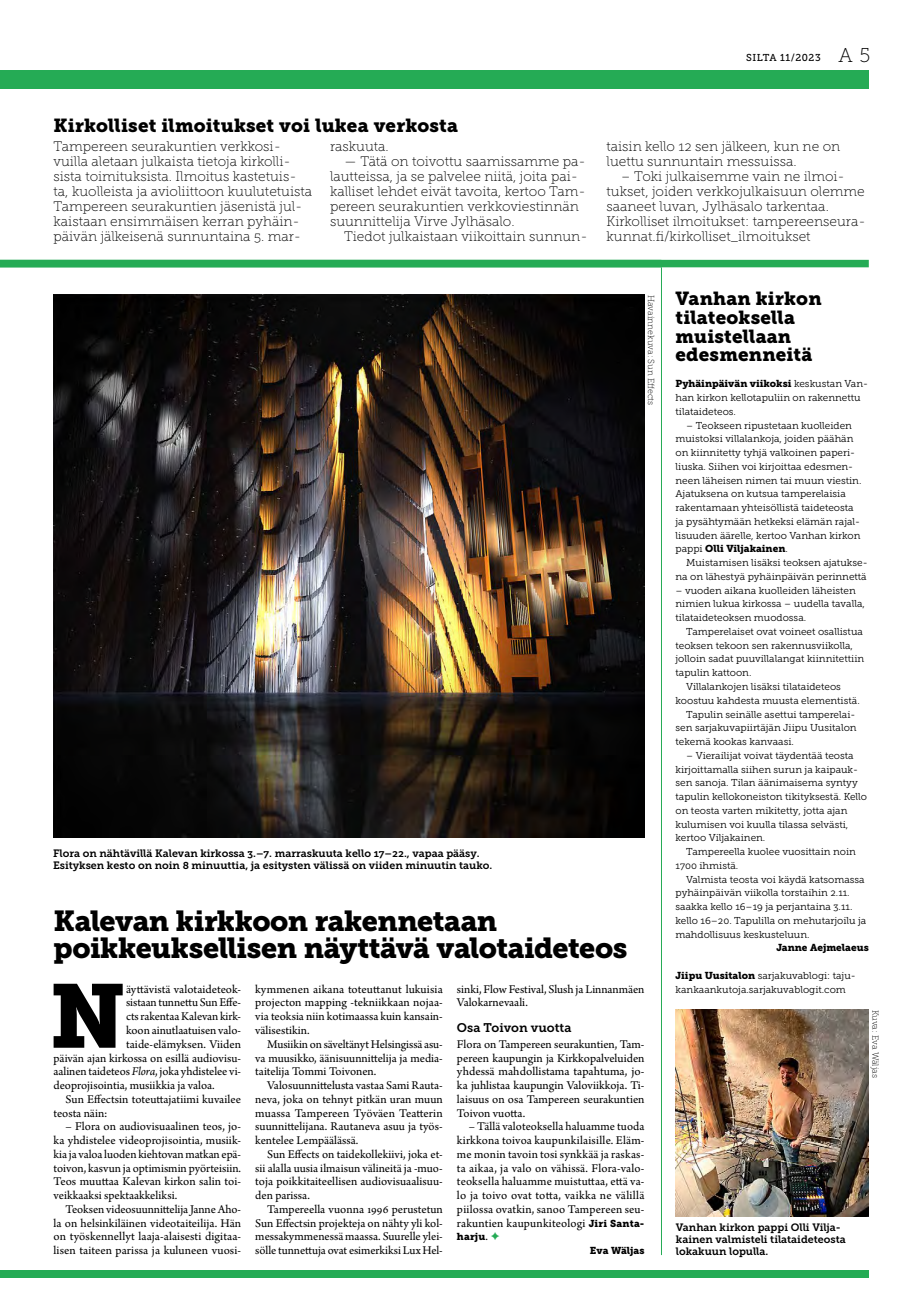
<style>
.page{position:relative;width:922px;height:1312px;background:#fff}
.page>*{position:absolute;margin:0;border:0;box-sizing:border-box;transform-origin:0 0}
.t1{font:89.38px "Museo Slab 900";color:#000}
.t2{font:28.75px/27.9px "Museo Slab 900";letter-spacing:-.02em;color:#000}
.t3{font:18.75px/18.8px "Museo Slab 900";letter-spacing:.01em;color:#000}
.t4{font:13.75px/15px "Museo Slab 100";color:#000}
.t5{font:12.5px/13.8px "Arno Pro";color:#000;text-align:justify}
.t6{font:12.5px "Museo Slab 700";color:#000}
.t7{font:10.62px/11.9px "Museo Slab 700";color:#000}
.t8{font:10px/13.8px "Museo Slab 300";color:#000}
.t9{font:10px "Museo Slab 900";color:#000}
.t10{font:10px "Museo Slab 500";letter-spacing:.05em;color:#000}
.t11{font:8.75px "Museo Slab 100";color:#000}
.s1{font-family:"Museo Slab 100";font-size:20px}
.s2{font-family:"Museo Slab 900";font-size:10px}
.s3{font-family:"Arno Pro";font-size:12.5px}
.s4{color:#25ab55}
.s5{font-style:italic}
.s6{font-family:"Museo Slab 300"}
.s7{font-family:"Museo Slab 900"}
</style>
<div class="page">
<div style="left:0;top:1269px;width:868px;height:7px;background:#25ab55"></div>
<div style="left:0;top:70px;width:868px;height:19px;background:#25ab55"></div>
<div style="left:0;top:260px;width:868px;height:7px;background:#25ab55"></div>
<hr style="left:661px;top:267px;width:1px;height:987px;background:#25ab55">
<img style="left:53px;top:294px;width:591px;height:543px">
<img style="left:675px;top:1009px;width:193px;height:206px">
<p class="t10" style="left:746px;top:52px;width:126px">SILTA 11/2023 <span class="s1">A 5</span></p>
<h3 class="t3" style="left:54px;top:116px;width:406px">Kirkolliset ilmoitukset voi lukea verkosta</h3>
<p class="t4" style="left:54px;top:138px;width:260px">Tampereen seurakuntien verkkosi&shy;vuilla aletaan julkaista tietoja kirkolli&shy;sista toimituksista. Ilmoitus kastetuis&shy;ta, kuolleista ja avioliittoon kuulutetuista Tampereen seurakuntien jäsenistä jul&shy;kaistaan ensimmäisen kerran pyhäin&shy;päivän jälkeisenä sunnuntaina 5. mar-</p>
<p class="t4" style="left:330px;top:138px;width:60px">raskuuta.</p>
<p class="t4" style="left:330px;top:153px;width:257px;text-indent:14px">— Tätä on toivottu saamissamme pa&shy;lautteissa, ja se palvelee niitä, joita pai&shy;kalliset lehdet eivät tavoita, kertoo Tam&shy;pereen seurakuntien verkkoviestinnän suunnittelija Virve Jylhäsalo.</p>
<p class="t4" style="left:344px;top:228px;width:245px">Tiedot julkaistaan viikoittain sunnun-</p>
<p class="t4" style="left:606px;top:138px;width:235px">taisin kello 12 sen jälkeen, kun ne on luettu sunnuntain messuissa.</p>
<p class="t4" style="left:606px;top:168px;width:260px;text-indent:14px">– Toki julkaisemme vain ne ilmoi&shy;tukset, joiden verkkojulkaisuun olemme saaneet luvan, Jylhäsalo tarkentaa.<br>Kirkolliset ilmoitukset: tampereenseura&shy;kunnat.fi/kirkolliset_ilmoitukset</p>
<p class="t11" style="left:655px;top:294px;width:112px;rotate:90deg">Havainnekuva: Sun Effects</p>
<p class="t7" style="left:53px;top:847px;width:440px">Flora on nähtävillä Kalevan kirkossa 3.–7. marraskuuta kello 17–22., vapaa pääsy.<br>Esityksen kesto on noin 8 minuuttia, ja esitysten välissä on viiden minuutin tauko.</p>
<h2 class="t2" style="left:54px;top:906px;width:575px">Kalevan kirkkoon rakennetaan poikkeuksellisen näyttävä valotaideteos</h2>
<h1 class="t1" style="left:49px;top:964px;width:78px">N</h1>
<p class="t5" style="left:126px;top:982px;width:116px">äyttävistä valotaideteok-</p>
<p class="t5" style="left:255px;top:982px;width:189px">kymmenen aikana toteuttanut lukuisia projecton mapping -tekniikkaan nojaa&shy;via teoksia niin kotimaassa kuin kansain&shy;välisestikin.</p>
<p class="t5" style="left:255px;top:1037px;width:189px;text-indent:12px">Musiikin on säveltänyt Helsingissä asu&shy;va muusikko, äänisuunnittelija ja media&shy;taitelija Tommi Toivonen.</p>
<p class="t5" style="left:255px;top:1078px;width:189px;text-indent:12px">Valosuunnittelusta vastaa Sami Rauta&shy;neva, joka on tehnyt pitkän uran muun muassa Tampereen Työväen Teatterin suunnittelijana. Rautaneva asuu ja työs&shy;kentelee Lempäälässä.</p>
<p class="t5" style="left:255px;top:1147px;width:189px;text-indent:12px">Sun Effects on taidekollekiivi, joka et&shy;sii alalla uusia ilmaisun välineitä ja -muo&shy;toja poikkitaiteellisen audiovisuaalisuu&shy;den parissa.</p>
<p class="t5" style="left:255px;top:1202px;width:189px;text-indent:12px">Tampereella vuonna 1996 perustetun Sun Effectsin projekteja on nähty yli kol&shy;messakymmenessä maassa. Suurelle ylei&shy;sölle tunnettuja ovat esimerkiksi Lux Hel-</p>
<p class="t5" style="left:457px;top:982px;width:189px">sinki, Flow Festival, Slush ja Linnanmäen<br>Valokarnevaali.</p>
<p class="t6" style="left:457px;top:1020px;width:116px">Osa Toivon vuotta</p>
<p class="t5" style="left:457px;top:1037px;width:189px">Flora on Tampereen seurakuntien, Tam&shy;pereen kaupungin ja Kirkkopalveluiden yhdessä mahdollistama tapahtuma, jo&shy;ka juhlistaa kaupungin Valoviikkoja. Ti&shy;laisuus on osa Tampereen seurakuntien Toivon vuotta.</p>
<p class="t5" style="left:457px;top:1120px;width:189px;text-indent:12px">– Tällä valoteoksella haluamme tuoda kirkkona toivoa kaupunkilaisille. Eläm&shy;me monin tavoin tosi synkkää ja raskas&shy;ta aikaa, ja valo on vähissä. Flora-valo&shy;teoksella haluamme muistuttaa, että va&shy;lo ja toivo ovat totta, vaikka ne välillä piilossa ovatkin, sanoo Tampereen seu&shy;rakuntien kaupunkiteologi <span class="s2">Jiri Santa-</span></p>
<p class="t9" style="left:457px;top:1230px;width:44px">harju<span class="s3">.</span> <span class="s4">✦</span></p>
<p class="t9" style="left:590px;top:1244px;width:56px">Eva Wäljas</p>
<p class="t5" style="left:126px;top:996px;width:116px">sistaan tunnettu Sun Effe-</p>
<p class="t5" style="left:126px;top:1010px;width:116px">cts rakentaa Kalevan kirk-</p>
<p class="t5" style="left:126px;top:1023px;width:116px">koon ainutlaatuisen valo-</p>
<p class="t5" style="left:126px;top:1037px;width:116px">taide-elämyksen. Viiden</p>
<p class="t5" style="left:54px;top:1051px;width:189px">päivän ajan kirkossa on esillä audiovisu-</p>
<p class="t5" style="left:54px;top:1065px;width:189px">aalinen taideteos <span class="s5">Flora</span>, joka yhdistelee vi-</p>
<p class="t5" style="left:54px;top:1078px;width:163px">deoprojisointia, musiikkia ja valoa.</p>
<p class="t5" style="left:66px;top:1092px;width:177px">Sun Effectsin toteuttajatiimi kuvailee</p>
<p class="t5" style="left:54px;top:1106px;width:55px">teosta näin:</p>
<p class="t5" style="left:54px;top:1120px;width:189px;text-indent:12px">– Flora on audiovisuaalinen teos, jo&shy;ka yhdistelee videoprojisointia, musiik&shy;kia ja valoa luoden kiehtovan matkan epä&shy;toivon, kasvun ja optimismin pyörteisiin.<br>Teos muuttaa Kalevan kirkon salin toi&shy;veikkaaksi spektaakkeliksi.</p>
<p class="t5" style="left:54px;top:1202px;width:189px;text-indent:12px">Teoksen videosuunnittelija Janne Aho&shy;la on helsinkiläinen videotaiteilija. Hän on työskennellyt laaja-alaisesti digitaa&shy;lisen taiteen parissa ja kuluneen vuosi-</p>
<h3 class="t3" style="left:675px;top:289px;width:147px">Vanhan kirkon tilateoksella muistellaan edesmenneitä</h3>
<p class="t9" style="left:675px;top:378px;width:194px">Pyhäinpäivän viikoksi <span class="s6">keskustan Van-</span></p>
<p class="t8" style="left:675px;top:390px;width:187px">han kirkon kellotapuliin on rakennettu tilataideteos.</p>
<p class="t8" style="left:675px;top:418px;width:187px;text-indent:11px">– Teokseen ripustetaan kuolleiden muistoksi villalankoja, joiden päähän on kiinnitetty tyhjä valkoinen paperi&shy;liuska. Siihen voi kirjoittaa edesmen&shy;neen läheisen nimen tai muun viestin.<br>Ajatuksena on kutsua tamperelaisia rakentamaan yhteisöllistä taideteosta ja pysähtymään hetkeksi elämän rajal&shy;lisuuden äärelle, kertoo Vanhan kirkon</p>
<p class="t9" style="left:675px;top:543px;width:114px"><span class="s6">pappi</span> Olli Viljakainen<span class="s6">.</span></p>
<p class="t8" style="left:675px;top:555px;width:193px;text-align:right">Muistamisen lisäksi teoksen ajatukse&shy;na on lähestyä pyhäinpäivän perinnettä</p>
<p class="t8" style="left:675px;top:583px;width:191px">– vuoden aikana kuolleiden läheisten nimien lukua kirkossa – uudella tavalla, tilataideteoksen muodossa.</p>
<p class="t8" style="left:686px;top:624px;width:178px">Tamperelaiset ovat voineet osallistua</p>
<p class="t8" style="left:675px;top:638px;width:179px">teoksen tekoon sen rakennusviikolla,</p>
<p class="t8" style="left:675px;top:652px;width:190px">jolloin sadat puuvillalangat kiinnitettiin</p>
<p class="t8" style="left:675px;top:665px;width:77px">tapulin kattoon.</p>
<p class="t8" style="left:686px;top:679px;width:156px">Villalankojen lisäksi tilataideteos</p>
<p class="t8" style="left:675px;top:693px;width:186px">koostuu kahdesta muusta elementistä.</p>
<p class="t8" style="left:686px;top:707px;width:171px">Tapulin seinälle asettui tamperelai-</p>
<p class="t8" style="left:675px;top:720px;width:182px">sen sarjakuvapiirtäjän Jiipu Uusitalon</p>
<p class="t8" style="left:675px;top:734px;width:120px">tekemä kookas kanvaasi.</p>
<p class="t8" style="left:675px;top:748px;width:193px;text-indent:11px">– Vierailijat voivat täydentää teosta kirjoittamalla siihen surun ja kaipauk&shy;sen sanoja. Tilan äänimaisema syntyy tapulin kellokoneiston tikityksestä. Kello on teosta varten mikitetty, jotta ajan kulumisen voi kuulla tilassa selvästi, kertoo Viljakainen.</p>
<p class="t8" style="left:675px;top:844px;width:182px;text-indent:11px">Tampereella kuolee vuosittain noin<br>1700 ihmistä.</p>
<p class="t8" style="left:675px;top:872px;width:192px;text-indent:11px">Valmista teosta voi käydä katsomassa pyhäinpäivän viikolla torstaihin 2.11. saakka kello 16–19 ja perjantaina 3.11. kello 16–20. Tapulilla on mehutarjoilu ja mahdollisuus keskusteluun.</p>
<p class="t9" style="left:776px;top:941px;width:94px">Janne Aejmelaeus</p>
<p class="t8" style="left:675px;top:968px;width:182px"><span class="s7">Jiipu Uusitalon</span> sarjakuvablogi: taju&shy;kankaankutoja.sarjakuvablogit.com</p>
<p class="t11" style="left:879px;top:1009px;width:70px;rotate:90deg">Kuva: Eva Wäljas</p>
<p class="t7" style="left:675px;top:1221px;width:171px">Vanhan kirkon pappi Olli Vilja&shy;kainen valmisteli tilataideteosta lokakuun lopulla.</p>
</div>
